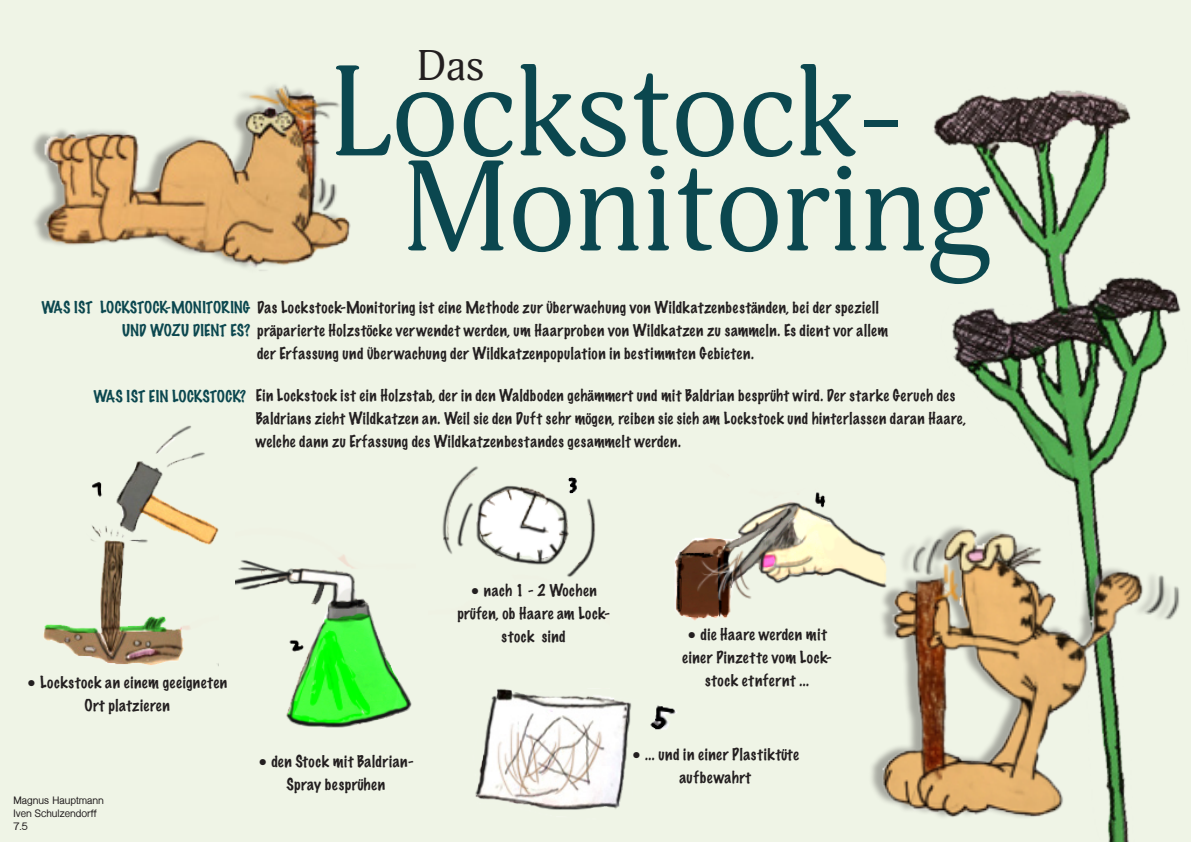
<style>
.page{position:relative;width:1191px;height:842px;background:#eff4e6}
.page>*{position:absolute;margin:0;border:0;box-sizing:border-box;transform-origin:0 0}
.t1{font:126.2px "Adonis";color:#0b474f}
.t2{font:42.1px "Adonis";color:#231f20}
.t3{font:100 15px/23.1px "Marker Felt";letter-spacing:.04em;color:#231f20;text-align:center}
.t4{font:100 15px "Marker Felt";color:#0b474f}
.t5{font:700 10px "Shree Dev 0714";color:#231f20}
</style>
<div class="page">
<img style="left:43px;top:425px;width:175px;height:240px">
<img style="left:235px;top:555px;width:177px;height:172px">
<img style="left:442px;top:466px;width:154px;height:111px">
<img style="left:675px;top:492px;width:193px;height:129px">
<img style="left:475px;top:688px;width:202px;height:122px">
<img style="left:933px;top:90px;width:248px;height:752px">
<div style="left:868px;top:522px;width:306px;height:299px;background:#231f20;opacity:.35"></div>
<img style="left:879px;top:529px;width:302px;height:291px">
<div style="left:30px;top:79px;width:315px;height:196px;background:#231f20;opacity:.35"></div>
<img style="left:43px;top:79px;width:307px;height:194px">
<p class="t2" style="left:417px;top:41px;width:68px">Das</p>
<p class="t1" style="left:330px;top:38px;width:577px">Lockstock-</p>
<p class="t1" style="left:403px;top:133px;width:591px">Monitoring</p>
<p class="t4" style="left:41px;top:295px;width:210px">WAS IST LOCKSTOCK-MONITORING</p>
<p class="t4" style="left:122px;top:318px;width:129px">UND WOZU DIENT ES?</p>
<p class="t3" style="left:257px;top:295px;width:632px;text-align:left">Das Lockstock-Monitoring ist eine Methode zur Überwachung von Wildkatzenbeständen, bei der speziell präparierte Holzstöcke verwendet werden, um Haarproben von Wildkatzen zu sammeln. Es dient vor allem der Erfassung und Überwachung der Wildkatzenpopulation in bestimmten Gebieten.</p>
<p class="t4" style="left:94px;top:385px;width:154px">WAS IST EIN LOCKSTOCK?</p>
<p class="t3" style="left:256px;top:383px;width:711px;text-align:left">Ein Lockstock ist ein Holzstab, der in den Waldboden gehämmert und mit Baldrian besprüht wird. Der starke Geruch des<br>Baldrians zieht Wildkatzen an. Weil sie den Duft sehr mögen, reiben sie sich am Lockstock und hinterlassen daran Haare, welche dann zu Erfassung des Wildkatzenbestandes gesammelt werden.</p>
<p class="t3" style="left:27px;top:670px;width:202px">• Lockstock an einem geeigneten<br>Ort platzieren</p>
<p class="t5" style="left:14px;top:794px;width:92px">Magnus Hauptmann</p>
<p class="t5" style="left:14px;top:807px;width:85px">Iven Schulzendorff</p>
<p class="t5" style="left:14px;top:820px;width:16px">7.5</p>
<p class="t3" style="left:258px;top:750px;width:157px">• den Stock mit Baldrian-<br>Spray besprühen</p>
<p class="t3" style="left:470px;top:578px;width:128px">• nach 1 - 2 Wochen</p>
<p class="t3" style="left:457px;top:602px;width:154px">prüfen, ob Haare am Lock&shy;stock sind</p>
<p class="t3" style="left:682px;top:622px;width:151px">• die Haare werden mit einer Pinzette vom Lock&shy;stock etnfernt ...</p>
<p class="t3" style="left:631px;top:742px;width:168px">• ... und in einer Plastiktüte aufbewahrt</p>
</div>
